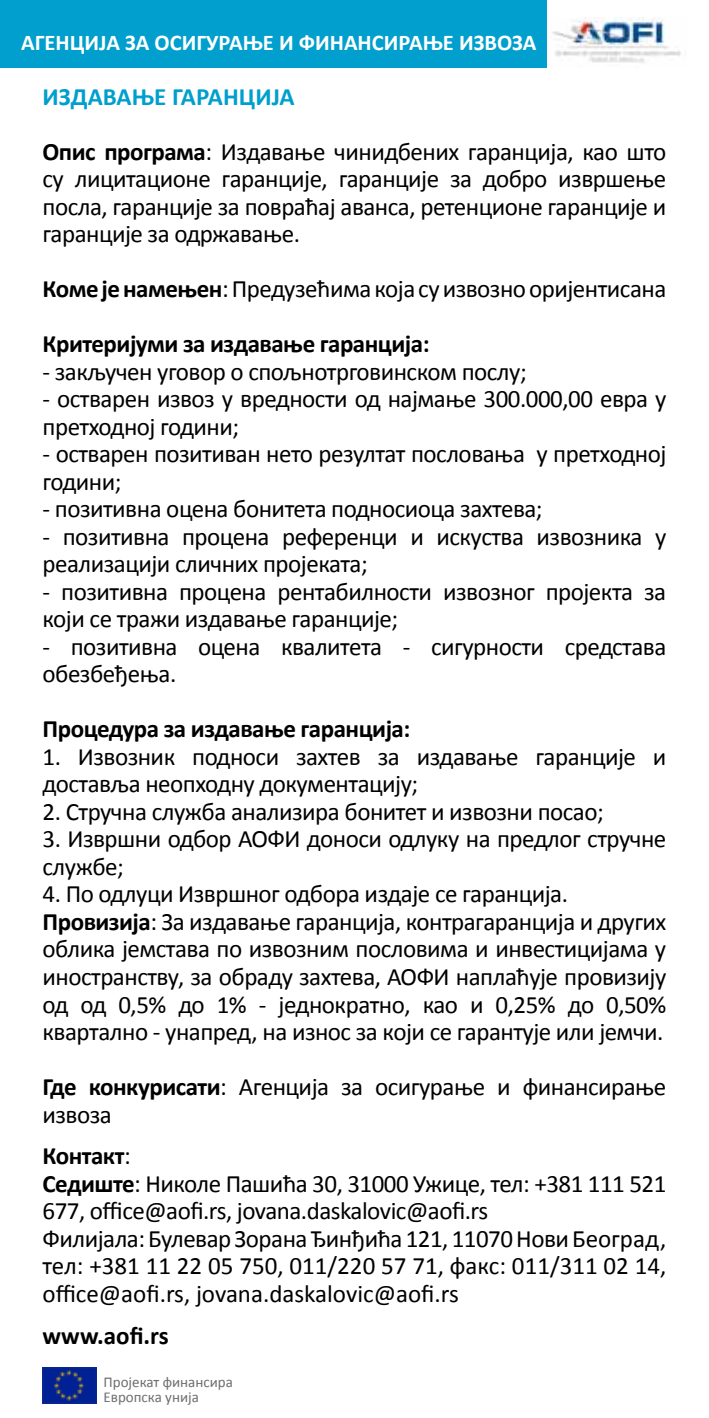
<style>
.page{position:relative;width:709px;height:1418px;background:#fff}
.page>*{position:absolute;margin:0;border:0;box-sizing:border-box;transform-origin:0 0}
.t1{font:25px/27.5px "Calibri";letter-spacing:-.02em;color:#000}
.t2{font:700 25px "Calibri";letter-spacing:-.02em;color:#000}
.t3{font:700 25px "Calibri";color:#009fcd}
.t4{font:700 22.5px "Calibri";color:#fff}
.t5{font:15px/15px "Calibri";color:#6d6e71}
.s1{font-weight:700}
</style>
<div class="page">
<div style="left:0;top:0;width:546px;height:67px;background:#009fcd"></div>
<img style="left:43px;top:1367px;width:54px;height:36px">
<img style="left:552px;top:18px;width:129px;height:45px">
<p class="t4" style="left:21px;top:28px;width:517px">АГЕНЦИЈА ЗА ОСИГУРАЊЕ И ФИНАНСИРАЊЕ ИЗВОЗА</p>
<p class="t3" style="left:43px;top:81px;width:254px">ИЗДАВАЊЕ ГАРАНЦИЈА</p>
<p class="t1" style="left:43px;top:136px;width:625px;text-align:justify"><span class="s1">Опис програма</span>: Издавање чинидбених гаранција, као што су лицитационе гаранције, гаранције за добро извршење посла, гаранције за повраћај аванса, ретенционе гаранције и гаранције за одржавање.</p>
<p class="t1" style="left:43px;top:274px;width:625px"><span class="s1">Коме је намењен</span>: Предузећима која су извозно оријентисана</p>
<p class="t2" style="left:43px;top:328px;width:388px">Критеријуми за издавање гаранција:</p>
<p class="t1" style="left:43px;top:356px;width:485px">- закључен уговор о спољнотрговинском послу;</p>
<p class="t1" style="left:43px;top:384px;width:625px">- остварен извоз у вредности од најмање 300.000,00 евра у претходној години;</p>
<p class="t1" style="left:43px;top:439px;width:625px">- остварен позитиван нето резултат пословања у претходној години;</p>
<p class="t1" style="left:43px;top:494px;width:501px">- позитивна оцена бонитета подносиоца захтева;</p>
<p class="t1" style="left:43px;top:521px;width:625px">- позитивна процена референци и искуства извозника у реализацији сличних пројеката;</p>
<p class="t1" style="left:43px;top:576px;width:625px">- позитивна процена рентабилности извозног пројекта за који се тражи издавање гаранције;</p>
<p class="t1" style="left:43px;top:631px;width:625px">- позитивна оцена квалитета - сигурности средстава обезбеђења.</p>
<p class="t2" style="left:43px;top:713px;width:369px">Процедура за издавање гаранција:</p>
<p class="t1" style="left:43px;top:741px;width:625px">1. Извозник подноси захтев за издавање гаранције и доставља неопходну документацију;</p>
<p class="t1" style="left:43px;top:796px;width:562px">2. Стручна служба анализира бонитет и извозни посао;</p>
<p class="t1" style="left:43px;top:824px;width:625px">3. Извршни одбор АОФИ доноси одлуку на предлог стручне службе;</p>
<p class="t1" style="left:43px;top:879px;width:625px">4. По одлуци Извршног одбора издаје се гаранција.<br><span class="s1">Провизија</span>: За издавање гаранцијa, контрагаранција и других облика јемстава по извозним пословима и инвестицијама у иностранству, за обраду захтева, АОФИ наплаћује провизију од од 0,5% до 1% - једнократно, као и 0,25% до 0,50% квартално - унапред, на износ за који се гарантује или јемчи.</p>
<p class="t1" style="left:43px;top:1071px;width:625px"><span class="s1">Где конкурисати</span>: Агенција за осигурање и финансирање извоза</p>
<p class="t1" style="left:43px;top:1140px;width:625px"><span class="s1">Контакт</span>:<br><span class="s1">Седиште</span>: Николе Пашића 30, 31000 Ужице, тел: +381 111 521<br>677, office@aofi.rs, jovana.daskalovic@aofi.rs<br>Филијала: Булeвар Зорана Ђинђића 121, 11070 Нови Београд, тел: +381 11 22 05 750, 011/220 57 71, факс: 011/311 02 14, office@aofi.rs, jovana.daskalovic@aofi.rs</p>
<p class="t2" style="left:43px;top:1319px;width:128px">www.aofi.rs</p>
<p class="t5" style="left:103px;top:1373px;width:131px">Пројекат финансира<br>Европска унија</p>
</div>
